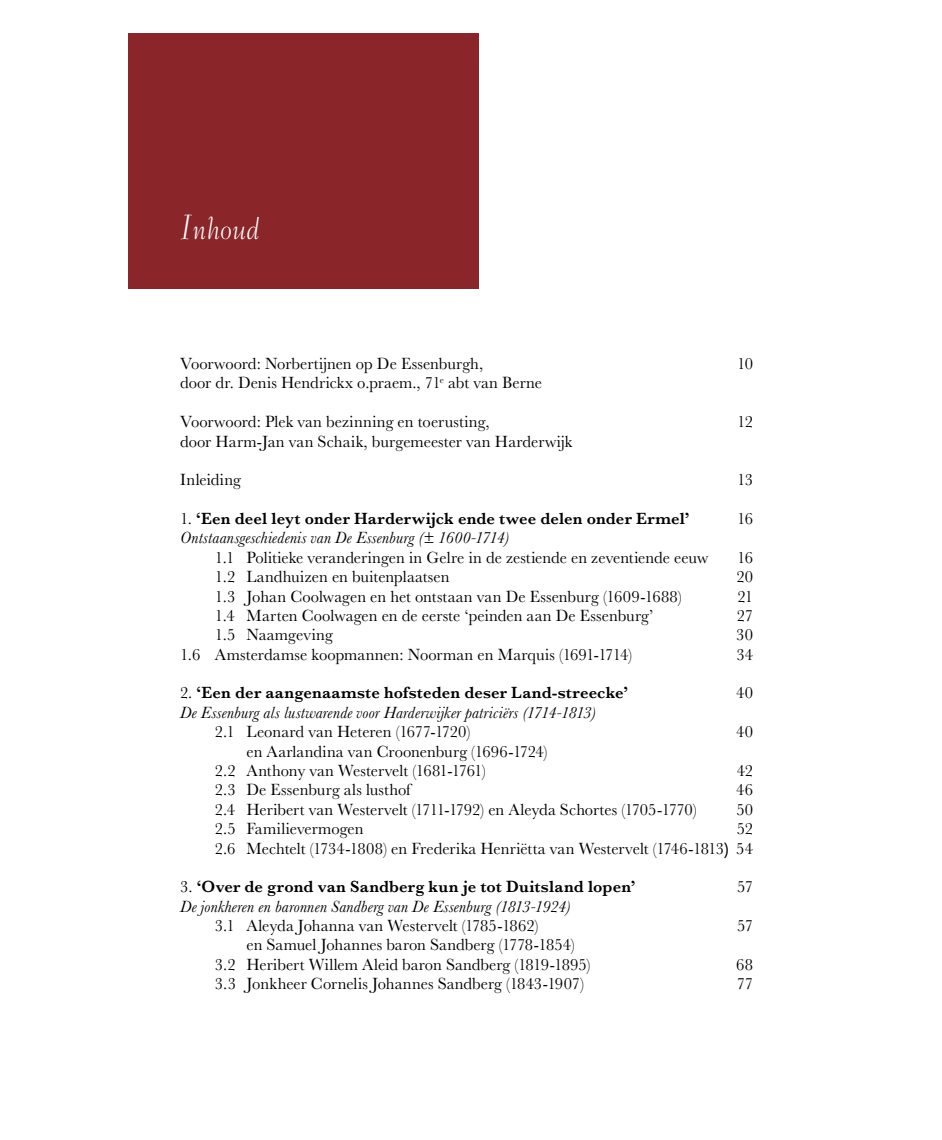
<style>
.page{position:relative;width:942px;height:1140px;background:#fff}
.page>*{position:absolute;margin:0;border:0;box-sizing:border-box;transform-origin:0 0}
.t1{font:35.35px "Bernhard Tango BT";color:#fff}
.t2{font:16.8px/19.4px "Baskerville";letter-spacing:.005em;color:#000}
.t3{font:italic 16.8px "Baskerville";letter-spacing:.01em;color:#000}
.t4{font:600 16.8px "Baskerville";letter-spacing:.01em;color:#000}
.s1{font-weight:400}
.s2{font-weight:700}
</style>
<div class="page">
<div style="left:128px;top:33px;width:350px;height:256px;background:#8a2529"></div>
<h1 class="t1" style="left:180px;top:206px;width:82px">Inhoud</h1>
<p class="t2" style="left:180px;top:354px;width:304px">Voorwoord: Norbertijnen op De Essenburgh,</p>
<p class="t2" style="left:737px;top:354px;width:17px">10</p>
<p class="t2" style="left:180px;top:373px;width:363px">door dr. Denis Hendrickx o.praem., 71<sup>e</sup> abt van Berne</p>
<p class="t2" style="left:180px;top:412px;width:311px">Voorwoord: Plek van bezinning en toerusting,</p>
<p class="t2" style="left:737px;top:412px;width:17px">12</p>
<p class="t2" style="left:180px;top:432px;width:394px">door Harm-Jan van Schaik, burgemeester van Harderwijk</p>
<p class="t2" style="left:180px;top:470px;width:62px">Inleiding</p>
<p class="t2" style="left:737px;top:470px;width:17px">13</p>
<p class="t4" style="left:180px;top:507px;width:511px"><span class="s1">1.</span> ‘Een deel leyt onder Harderwijck ende twee delen onder Ermel’</p>
<p class="t2" style="left:737px;top:509px;width:17px">16</p>
<p class="t3" style="left:180px;top:527px;width:331px">Ontstaansgeschiedenis van De Essenburg (± 1600-1714)</p>
<p class="t2" style="left:215px;top:548px;width:495px">1.1 Politieke veranderingen in Gelre in de zestiende en zeventiende eeuw</p>
<p class="t2" style="left:737px;top:548px;width:17px">16</p>
<p class="t2" style="left:215px;top:567px;width:236px">1.2 Landhuizen en buitenplaatsen</p>
<p class="t2" style="left:736px;top:567px;width:18px">20</p>
<p class="t2" style="left:215px;top:587px;width:468px">1.3 Johan Coolwagen en het ontstaan van De Essenburg (1609-1688)</p>
<p class="t2" style="left:737px;top:587px;width:17px">21</p>
<p class="t2" style="left:215px;top:606px;width:440px">1.4 Marten Coolwagen en de eerste ‘peinden aan De Essenburg’</p>
<p class="t2" style="left:736px;top:606px;width:18px">27</p>
<p class="t2" style="left:215px;top:625px;width:119px">1.5 Naamgeving</p>
<p class="t2" style="left:736px;top:625px;width:18px">30</p>
<p class="t2" style="left:180px;top:645px;width:453px">1.6 Amsterdamse koopmannen: Noorman en Marquis (1691-1714)</p>
<p class="t2" style="left:736px;top:645px;width:18px">34</p>
<p class="t4" style="left:180px;top:681px;width:449px"><span class="s1">2.</span> ‘Een der aangenaamste hofsteden deser Land-streecke’</p>
<p class="t2" style="left:736px;top:684px;width:18px">40</p>
<p class="t3" style="left:180px;top:701px;width:417px">De Essenburg als lustwarende voor Harderwijker patriciërs (1714-1813)</p>
<p class="t2" style="left:215px;top:722px;width:257px">2.1 Leonard van Heteren (1677-1720)</p>
<p class="t2" style="left:736px;top:722px;width:18px">40</p>
<p class="t2" style="left:215px;top:742px;width:334px;text-indent:32px">en Aarlandina van Croonenburg (1696-1724)<br>2.2 Anthony van Westervelt (1681-1761)</p>
<p class="t2" style="left:736px;top:761px;width:18px">42</p>
<p class="t2" style="left:215px;top:780px;width:197px">2.3 De Essenburg als lusthof</p>
<p class="t2" style="left:736px;top:780px;width:18px">46</p>
<p class="t2" style="left:215px;top:800px;width:483px">2.4 Heribert van Westervelt (1711-1792) en Aleyda Schortes (1705-1770)</p>
<p class="t2" style="left:736px;top:800px;width:18px">50</p>
<p class="t2" style="left:215px;top:819px;width:150px">2.5 Familievermogen</p>
<p class="t2" style="left:215px;top:819px;width:539px;text-align:right">52<br>2.6 Mechtelt (1734-1808) en Frederika Henriëtta van Westervelt (1746-1813<span class="s2">)</span> 54</p>
<p class="t4" style="left:180px;top:875px;width:457px"><span class="s1">3.</span> ‘Over de grond van Sandberg kun je tot Duitsland lopen’</p>
<p class="t2" style="left:737px;top:877px;width:17px">57</p>
<p class="t3" style="left:180px;top:895px;width:392px">De jonkheren en baronnen Sandberg van De Essenburg (1813-1924)</p>
<p class="t2" style="left:215px;top:916px;width:325px">3.1 Aleyda Johanna van Westervelt (1785-1862)</p>
<p class="t2" style="left:737px;top:916px;width:17px">57</p>
<p class="t2" style="left:215px;top:935px;width:377px;text-indent:32px">en Samuel Johannes baron Sandberg (1778-1854)<br>3.2 Heribert Willem Aleid baron Sandberg (1819-1895)</p>
<p class="t2" style="left:736px;top:955px;width:18px">68</p>
<p class="t2" style="left:215px;top:974px;width:371px">3.3 Jonkheer Cornelis Johannes Sandberg (1843-1907)</p>
<p class="t2" style="left:737px;top:974px;width:18px">77</p>
</div>
